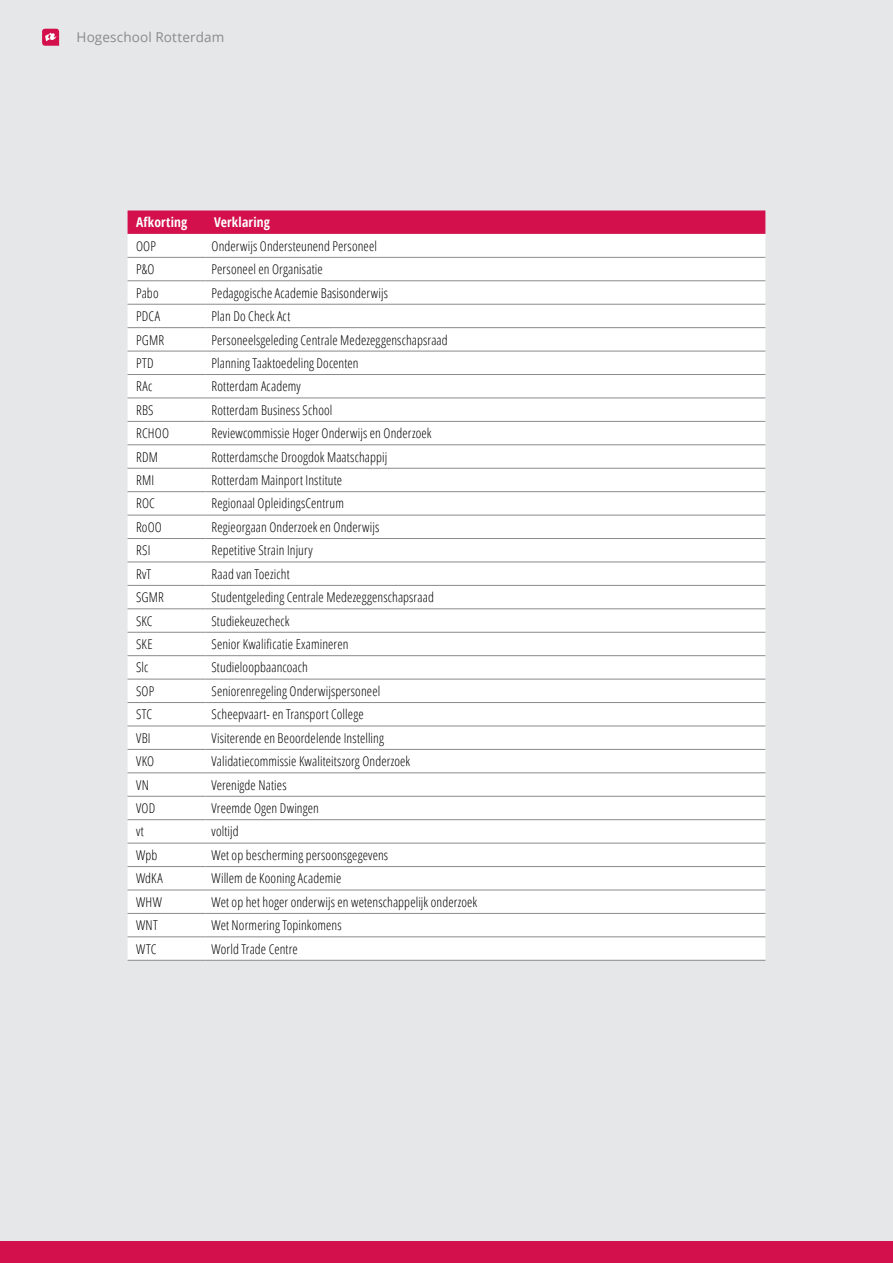
<style>
.page{position:relative;width:893px;height:1263px;background:#e6e7e8}
.page>*{position:absolute;margin:0;border:0;box-sizing:border-box;transform-origin:0 0}
.Broodtekst_9pt_zelfe{font:300 condensed 13.5px "Open Sans";letter-spacing:.01em;color:#000}
.t1{font:italic 13.5px "Open Sans";letter-spacing:.01em;color:#888a8c}
.t2{font:13.5px "Open Sans";letter-spacing:.01em;color:#888a8c}
.Broodtekst_9pt_zelfe-2{font:700 13.5px "Open Sans Condensed";letter-spacing:.015em;color:#fff}
</style>
<div class="page">
<div style="left:0;top:1242px;width:893px;height:21px;background:#d30f4c"></div>
<svg style="left:42px;top:29px;width:17px;height:17px"></svg>
<svg style="left:128px;top:210px;width:637px;height:24px;background:#d31450"></svg>
<div style="left:128px;top:234px;width:637px;height:725px;background:#fff"></div>
<hr style="left:128px;top:257px;width:78px;height:1px;background:#888a8c">
<hr style="left:206px;top:257px;width:559px;height:1px;background:#888a8c">
<hr style="left:128px;top:280px;width:78px;height:1px;background:#888a8c">
<hr style="left:206px;top:280px;width:559px;height:1px;background:#888a8c">
<hr style="left:128px;top:304px;width:78px;height:1px;background:#888a8c">
<hr style="left:206px;top:304px;width:559px;height:1px;background:#888a8c">
<hr style="left:128px;top:327px;width:78px;height:1px;background:#888a8c">
<hr style="left:206px;top:327px;width:559px;height:1px;background:#888a8c">
<hr style="left:128px;top:351px;width:78px;height:1px;background:#888a8c">
<hr style="left:206px;top:351px;width:559px;height:1px;background:#888a8c">
<hr style="left:128px;top:374px;width:78px;height:1px;background:#888a8c">
<hr style="left:206px;top:374px;width:559px;height:1px;background:#888a8c">
<hr style="left:128px;top:398px;width:78px;height:1px;background:#888a8c">
<hr style="left:206px;top:398px;width:559px;height:1px;background:#888a8c">
<hr style="left:128px;top:421px;width:78px;height:1px;background:#888a8c">
<hr style="left:206px;top:421px;width:559px;height:1px;background:#888a8c">
<hr style="left:128px;top:444px;width:78px;height:1px;background:#888a8c">
<hr style="left:206px;top:444px;width:559px;height:1px;background:#888a8c">
<hr style="left:128px;top:468px;width:78px;height:1px;background:#888a8c">
<hr style="left:206px;top:468px;width:559px;height:1px;background:#888a8c">
<hr style="left:128px;top:491px;width:78px;height:1px;background:#888a8c">
<hr style="left:206px;top:491px;width:559px;height:1px;background:#888a8c">
<hr style="left:128px;top:515px;width:78px;height:1px;background:#888a8c">
<hr style="left:206px;top:515px;width:559px;height:1px;background:#888a8c">
<hr style="left:128px;top:538px;width:78px;height:1px;background:#888a8c">
<hr style="left:206px;top:538px;width:559px;height:1px;background:#888a8c">
<hr style="left:128px;top:562px;width:78px;height:1px;background:#888a8c">
<hr style="left:206px;top:562px;width:559px;height:1px;background:#888a8c">
<hr style="left:128px;top:585px;width:78px;height:1px;background:#888a8c">
<hr style="left:206px;top:585px;width:559px;height:1px;background:#888a8c">
<hr style="left:128px;top:608px;width:78px;height:1px;background:#888a8c">
<hr style="left:206px;top:608px;width:559px;height:1px;background:#888a8c">
<hr style="left:128px;top:632px;width:78px;height:1px;background:#888a8c">
<hr style="left:206px;top:632px;width:559px;height:1px;background:#888a8c">
<hr style="left:128px;top:655px;width:78px;height:1px;background:#888a8c">
<hr style="left:206px;top:655px;width:559px;height:1px;background:#888a8c">
<hr style="left:128px;top:679px;width:78px;height:1px;background:#888a8c">
<hr style="left:206px;top:679px;width:559px;height:1px;background:#888a8c">
<hr style="left:128px;top:702px;width:78px;height:1px;background:#888a8c">
<hr style="left:206px;top:702px;width:559px;height:1px;background:#888a8c">
<hr style="left:128px;top:726px;width:78px;height:1px;background:#888a8c">
<hr style="left:206px;top:726px;width:559px;height:1px;background:#888a8c">
<hr style="left:128px;top:749px;width:78px;height:1px;background:#888a8c">
<hr style="left:206px;top:749px;width:559px;height:1px;background:#888a8c">
<hr style="left:128px;top:772px;width:78px;height:1px;background:#888a8c">
<hr style="left:206px;top:772px;width:559px;height:1px;background:#888a8c">
<hr style="left:128px;top:796px;width:78px;height:1px;background:#888a8c">
<hr style="left:206px;top:796px;width:559px;height:1px;background:#888a8c">
<hr style="left:128px;top:819px;width:78px;height:1px;background:#888a8c">
<hr style="left:206px;top:819px;width:559px;height:1px;background:#888a8c">
<hr style="left:128px;top:843px;width:78px;height:1px;background:#888a8c">
<hr style="left:206px;top:843px;width:559px;height:1px;background:#888a8c">
<hr style="left:128px;top:866px;width:78px;height:1px;background:#888a8c">
<hr style="left:206px;top:866px;width:559px;height:1px;background:#888a8c">
<hr style="left:128px;top:890px;width:78px;height:1px;background:#888a8c">
<hr style="left:206px;top:890px;width:559px;height:1px;background:#888a8c">
<hr style="left:128px;top:913px;width:78px;height:1px;background:#888a8c">
<hr style="left:206px;top:913px;width:559px;height:1px;background:#888a8c">
<hr style="left:128px;top:936px;width:78px;height:1px;background:#888a8c">
<hr style="left:206px;top:936px;width:559px;height:1px;background:#888a8c">
<hr style="left:128px;top:960px;width:78px;height:1px;background:#888a8c">
<hr style="left:206px;top:960px;width:559px;height:1px;background:#888a8c">
<p class="t1" style="left:42px;top:28px;width:139px">Hogeschool Rotterdam</p>
<p class="t2" style="left:77px;top:28px;width:149px">Hogeschool Rotterdam</p>
<p class="Broodtekst_9pt_zelfe-2" style="left:136px;top:213px;width:53px">Afkorting</p>
<p class="Broodtekst_9pt_zelfe-2" style="left:214px;top:213px;width:58px">Verklaring</p>
<p class="Broodtekst_9pt_zelfe" style="left:136px;top:237px;width:21px">OOP</p>
<p class="Broodtekst_9pt_zelfe" style="left:212px;top:237px;width:167px">Onderwijs Ondersteunend Personeel</p>
<p class="Broodtekst_9pt_zelfe" style="left:136px;top:260px;width:20px">P&amp;O</p>
<p class="Broodtekst_9pt_zelfe" style="left:212px;top:260px;width:113px">Personeel en Organisatie</p>
<p class="Broodtekst_9pt_zelfe" style="left:136px;top:284px;width:24px">Pabo</p>
<p class="Broodtekst_9pt_zelfe" style="left:212px;top:284px;width:178px">Pedagogische Academie Basisonderwijs</p>
<p class="Broodtekst_9pt_zelfe" style="left:136px;top:307px;width:26px">PDCA</p>
<p class="Broodtekst_9pt_zelfe" style="left:212px;top:307px;width:80px">Plan Do Check Act</p>
<p class="Broodtekst_9pt_zelfe" style="left:136px;top:330px;width:30px">PGMR</p>
<p class="Broodtekst_9pt_zelfe" style="left:212px;top:330px;width:238px">Personeelsgeleding Centrale Medezeggenschapsraad</p>
<p class="Broodtekst_9pt_zelfe" style="left:136px;top:354px;width:19px">PTD</p>
<p class="Broodtekst_9pt_zelfe" style="left:212px;top:354px;width:149px">Planning Taaktoedeling Docenten</p>
<p class="Broodtekst_9pt_zelfe" style="left:136px;top:377px;width:18px">RAc</p>
<p class="Broodtekst_9pt_zelfe" style="left:212px;top:377px;width:91px">Rotterdam Academy</p>
<p class="Broodtekst_9pt_zelfe" style="left:136px;top:401px;width:19px">RBS</p>
<p class="Broodtekst_9pt_zelfe" style="left:212px;top:401px;width:122px">Rotterdam Business School</p>
<p class="Broodtekst_9pt_zelfe" style="left:136px;top:424px;width:34px">RCHOO</p>
<p class="Broodtekst_9pt_zelfe" style="left:212px;top:424px;width:221px">Reviewcommissie Hoger Onderwijs en Onderzoek</p>
<p class="Broodtekst_9pt_zelfe" style="left:136px;top:448px;width:23px">RDM</p>
<p class="Broodtekst_9pt_zelfe" style="left:212px;top:448px;width:177px">Rotterdamsche Droogdok Maatschappij</p>
<p class="Broodtekst_9pt_zelfe" style="left:136px;top:471px;width:20px">RMI</p>
<p class="Broodtekst_9pt_zelfe" style="left:212px;top:471px;width:132px">Rotterdam Mainport Institute</p>
<p class="Broodtekst_9pt_zelfe" style="left:136px;top:494px;width:20px">ROC</p>
<p class="Broodtekst_9pt_zelfe" style="left:212px;top:494px;width:134px">Regionaal OpleidingsCentrum</p>
<p class="Broodtekst_9pt_zelfe" style="left:136px;top:518px;width:27px">RoOO</p>
<p class="Broodtekst_9pt_zelfe" style="left:212px;top:518px;width:169px">Regieorgaan Onderzoek en Onderwijs</p>
<p class="Broodtekst_9pt_zelfe" style="left:136px;top:541px;width:16px">RSI</p>
<p class="Broodtekst_9pt_zelfe" style="left:212px;top:541px;width:103px">Repetitive Strain Injury</p>
<p class="Broodtekst_9pt_zelfe" style="left:136px;top:565px;width:17px">RvT</p>
<p class="Broodtekst_9pt_zelfe" style="left:212px;top:565px;width:80px">Raad van Toezicht</p>
<p class="Broodtekst_9pt_zelfe" style="left:136px;top:588px;width:29px">SGMR</p>
<p class="Broodtekst_9pt_zelfe" style="left:212px;top:588px;width:224px">Studentgeleding Centrale Medezeggenschapsraad</p>
<p class="Broodtekst_9pt_zelfe" style="left:136px;top:611px;width:18px">SKC</p>
<p class="Broodtekst_9pt_zelfe" style="left:212px;top:611px;width:80px">Studiekeuzecheck</p>
<p class="Broodtekst_9pt_zelfe" style="left:136px;top:635px;width:18px">SKE</p>
<p class="Broodtekst_9pt_zelfe" style="left:212px;top:635px;width:138px">Senior Kwalificatie Examineren</p>
<p class="Broodtekst_9pt_zelfe" style="left:136px;top:658px;width:14px">Slc</p>
<p class="Broodtekst_9pt_zelfe" style="left:212px;top:658px;width:98px">Studieloopbaancoach</p>
<p class="Broodtekst_9pt_zelfe" style="left:136px;top:682px;width:20px">SOP</p>
<p class="Broodtekst_9pt_zelfe" style="left:212px;top:682px;width:170px">Seniorenregeling Onderwijspersoneel</p>
<p class="Broodtekst_9pt_zelfe" style="left:136px;top:705px;width:18px">STC</p>
<p class="Broodtekst_9pt_zelfe" style="left:212px;top:705px;width:154px">Scheepvaart- en Transport College</p>
<p class="Broodtekst_9pt_zelfe" style="left:136px;top:729px;width:16px">VBI</p>
<p class="Broodtekst_9pt_zelfe" style="left:212px;top:729px;width:174px">Visiterende en Beoordelende Instelling</p>
<p class="Broodtekst_9pt_zelfe" style="left:136px;top:752px;width:20px">VKO</p>
<p class="Broodtekst_9pt_zelfe" style="left:212px;top:752px;width:200px">Validatiecommissie Kwaliteitszorg Onderzoek</p>
<p class="Broodtekst_9pt_zelfe" style="left:136px;top:775px;width:14px">VN</p>
<p class="Broodtekst_9pt_zelfe" style="left:212px;top:775px;width:77px">Verenigde Naties</p>
<p class="Broodtekst_9pt_zelfe" style="left:136px;top:799px;width:21px">VOD</p>
<p class="Broodtekst_9pt_zelfe" style="left:212px;top:799px;width:109px">Vreemde Ogen Dwingen</p>
<p class="Broodtekst_9pt_zelfe" style="left:136px;top:822px;width:9px">vt</p>
<p class="Broodtekst_9pt_zelfe" style="left:212px;top:822px;width:29px">voltijd</p>
<p class="Broodtekst_9pt_zelfe" style="left:136px;top:846px;width:23px">Wpb</p>
<p class="Broodtekst_9pt_zelfe" style="left:212px;top:846px;width:178px">Wet op bescherming persoonsgegevens</p>
<p class="Broodtekst_9pt_zelfe" style="left:136px;top:869px;width:28px">WdKA</p>
<p class="Broodtekst_9pt_zelfe" style="left:212px;top:869px;width:131px">Willem de Kooning Academie</p>
<p class="Broodtekst_9pt_zelfe" style="left:136px;top:893px;width:27px">WHW</p>
<p class="Broodtekst_9pt_zelfe" style="left:212px;top:893px;width:267px">Wet op het hoger onderwijs en wetenschappelijk onderzoek</p>
<p class="Broodtekst_9pt_zelfe" style="left:136px;top:916px;width:23px">WNT</p>
<p class="Broodtekst_9pt_zelfe" style="left:212px;top:916px;width:132px">Wet Normering Topinkomens</p>
<p class="Broodtekst_9pt_zelfe" style="left:136px;top:939px;width:22px">WTC</p>
<p class="Broodtekst_9pt_zelfe" style="left:212px;top:939px;width:88px">World Trade Centre</p>
</div>
